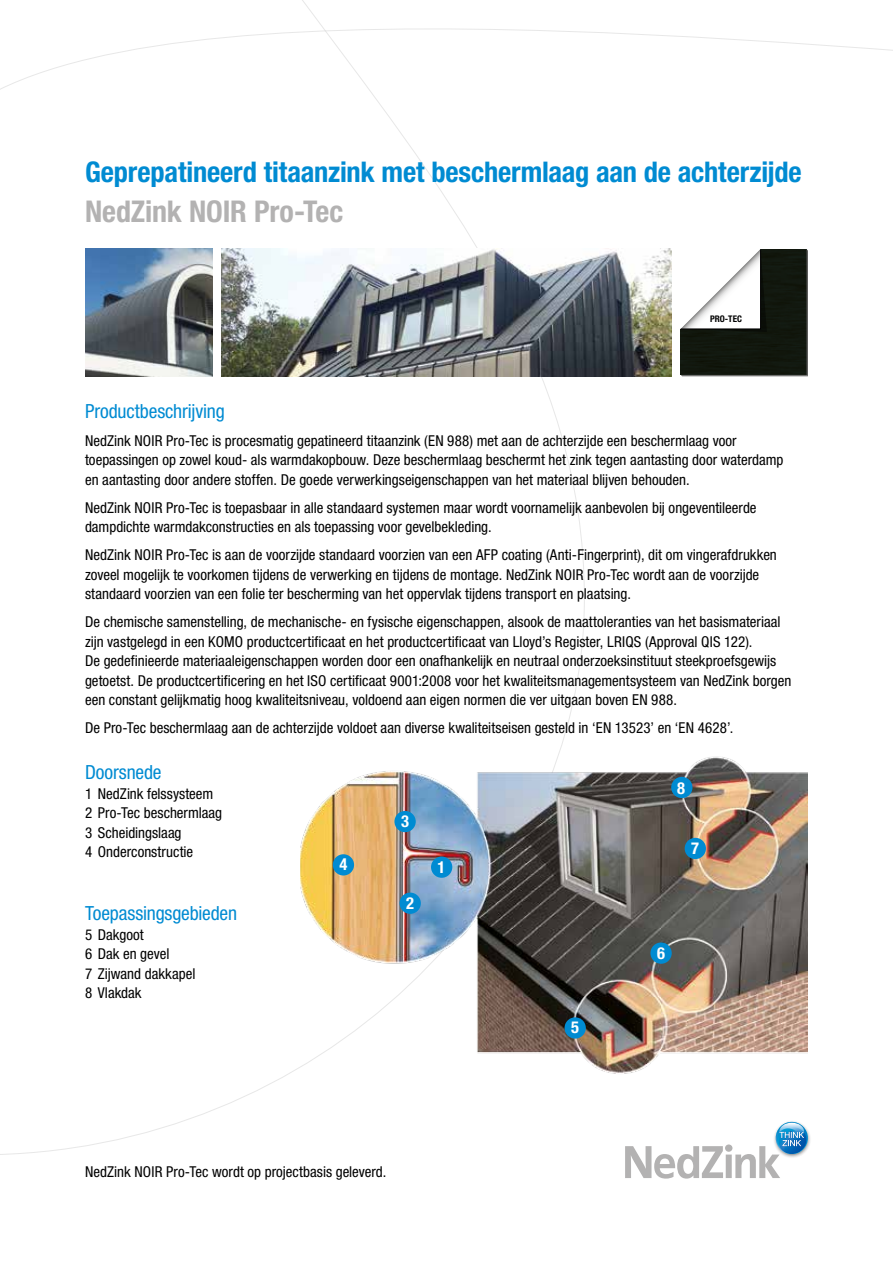
<style>
.page{position:relative;width:893px;height:1263px;background:#fff}
.page>*{position:absolute;margin:0;border:0;box-sizing:border-box;transform-origin:0 0}
.t1{font:700 condensed 30px "Helvetica Neue LT Std";letter-spacing:-.005em;color:#b3b2b2}
.t2{font:700 condensed 28.5px "Helvetica Neue LT Std";letter-spacing:-.005em;color:#008bd2}
.t3{font:condensed 19.5px "Helvetica Neue LT Std";letter-spacing:-.005em;color:#008bd2}
.t4{font:700 condensed 16.5px "Helvetica Neue LT Std";color:#fff}
.t5{font:condensed 15px/19.5px "Helvetica Neue LT Std";color:#000}
.t6{font:700 condensed 9.15px "Helvetica Neue LT Std";color:#000}
</style>
<div class="page">
<svg style="left:585px;top:31px;width:308px;height:20px"></svg>
<svg style="left:772px;top:1119px;width:39px;height:39px"></svg>
<svg style="left:776px;top:1122px;width:32px;height:32px"></svg>
<svg style="left:625px;top:1123px;width:181px;height:55px"></svg>
<img style="left:85px;top:249px;width:128px;height:127px">
<img style="left:221px;top:249px;width:451px;height:127px">
<svg style="left:680px;top:249px;width:128px;height:127px"></svg>
<img style="left:300px;top:757px;width:508px;height:317px">
<div style="left:564px;top:1017px;width:22px;height:21px;background:#008bd2;border-radius:50%"></div>
<div style="left:650px;top:942px;width:22px;height:22px;background:#008bd2;border-radius:50%"></div>
<div style="left:685px;top:838px;width:21px;height:21px;background:#008bd2;border-radius:50%"></div>
<div style="left:671px;top:777px;width:21px;height:21px;background:#008bd2;border-radius:50%"></div>
<div style="left:431px;top:856px;width:21px;height:22px;background:#008bd2;border-radius:50%"></div>
<div style="left:333px;top:854px;width:21px;height:21px;background:#008bd2;border-radius:50%"></div>
<div style="left:394px;top:811px;width:22px;height:21px;background:#008bd2;border-radius:50%"></div>
<div style="left:400px;top:892px;width:21px;height:22px;background:#008bd2;border-radius:50%"></div>
<h2 class="t2" style="left:85px;top:155px;width:718px">Geprepatineerd titaanzink met beschermlaag aan de achterzijde</h2>
<h1 class="t1" style="left:85px;top:193px;width:260px">NedZink NOIR Pro-Tec</h1>
<p class="t6" style="left:710px;top:313px;width:33px">PRO-TEC</p>
<h3 class="t3" style="left:85px;top:400px;width:141px">Productbeschrijving</h3>
<p class="t5" style="left:85px;top:431px;width:700px">NedZink NOIR Pro-Tec is procesmatig gepatineerd titaanzink (EN 988) met aan de achterzijde een beschermlaag voor toepassingen op zowel koud- als warmdakopbouw. Deze beschermlaag beschermt het zink tegen aantasting door waterdamp en aantasting door andere stoffen. De goede verwerkingseigenschappen van het materiaal blijven behouden.</p>
<p class="t5" style="left:85px;top:498px;width:673px">NedZink NOIR Pro-Tec is toepasbaar in alle standaard systemen maar wordt voornamelijk aanbevolen bij ongeventileerde dampdichte warmdakconstructies en als toepassing voor gevelbekleding.</p>
<p class="t5" style="left:85px;top:545px;width:693px">NedZink NOIR Pro-Tec is aan de voorzijde standaard voorzien van een AFP coating (Anti-Fingerprint), dit om vingerafdrukken zoveel mogelijk te voorkomen tijdens de verwerking en tijdens de montage. NedZink NOIR Pro-Tec wordt aan de voorzijde standaard voorzien van een folie ter bescherming van het oppervlak tijdens transport en plaatsing.</p>
<p class="t5" style="left:85px;top:612px;width:708px">De chemische samenstelling, de mechanische- en fysische eigenschappen, alsook de maattoleranties van het basismateriaal zijn vastgelegd in een KOMO productcertificaat en het productcertificaat van Lloyd’s Register, LRIQS (Approval QIS 122).<br>De gedefinieerde materiaaleigenschappen worden door een onafhankelijk en neutraal onderzoeksinstituut steekproefsgewijs getoetst. De productcertificering en het ISO certificaat 9001:2008 voor het kwaliteitsmanagementsysteem van NedZink borgen een constant gelijkmatig hoog kwaliteitsniveau, voldoend aan eigen normen die ver uitgaan boven EN 988.</p>
<p class="t5" style="left:85px;top:718px;width:650px">De Pro-Tec beschermlaag aan de achterzijde voldoet aan diverse kwaliteitseisen gesteld in ‘EN 13523’ en ‘EN 4628’.</p>
<h3 class="t3" style="left:85px;top:761px;width:78px">Doorsnede</h3>
<p class="t5" style="left:85px;top:784px;width:139px">1 NedZink felssysteem<br>2 Pro-Tec beschermlaag<br>3 Scheidingslaag<br>4 Onderconstructie</p>
<h3 class="t3" style="left:85px;top:902px;width:154px">Toepassingsgebieden</h3>
<p class="t5" style="left:85px;top:925px;width:112px">5 Dakgoot<br>6 Dak en gevel<br>7 Zijwand dakkapel<br>8 Vlakdak</p>
<p class="t4" style="left:401px;top:811px;width:9px">3</p>
<p class="t4" style="left:339px;top:854px;width:9px">4</p>
<p class="t4" style="left:438px;top:857px;width:9px">1</p>
<p class="t4" style="left:406px;top:893px;width:9px">2</p>
<p class="t5" style="left:85px;top:1162px;width:303px">NedZink NOIR Pro-Tec wordt op projectbasis geleverd.</p>
<p class="t4" style="left:571px;top:1017px;width:9px">5</p>
<p class="t4" style="left:677px;top:778px;width:9px">8</p>
<p class="t4" style="left:691px;top:838px;width:9px">7</p>
<p class="t4" style="left:657px;top:943px;width:9px">6</p>
</div>
